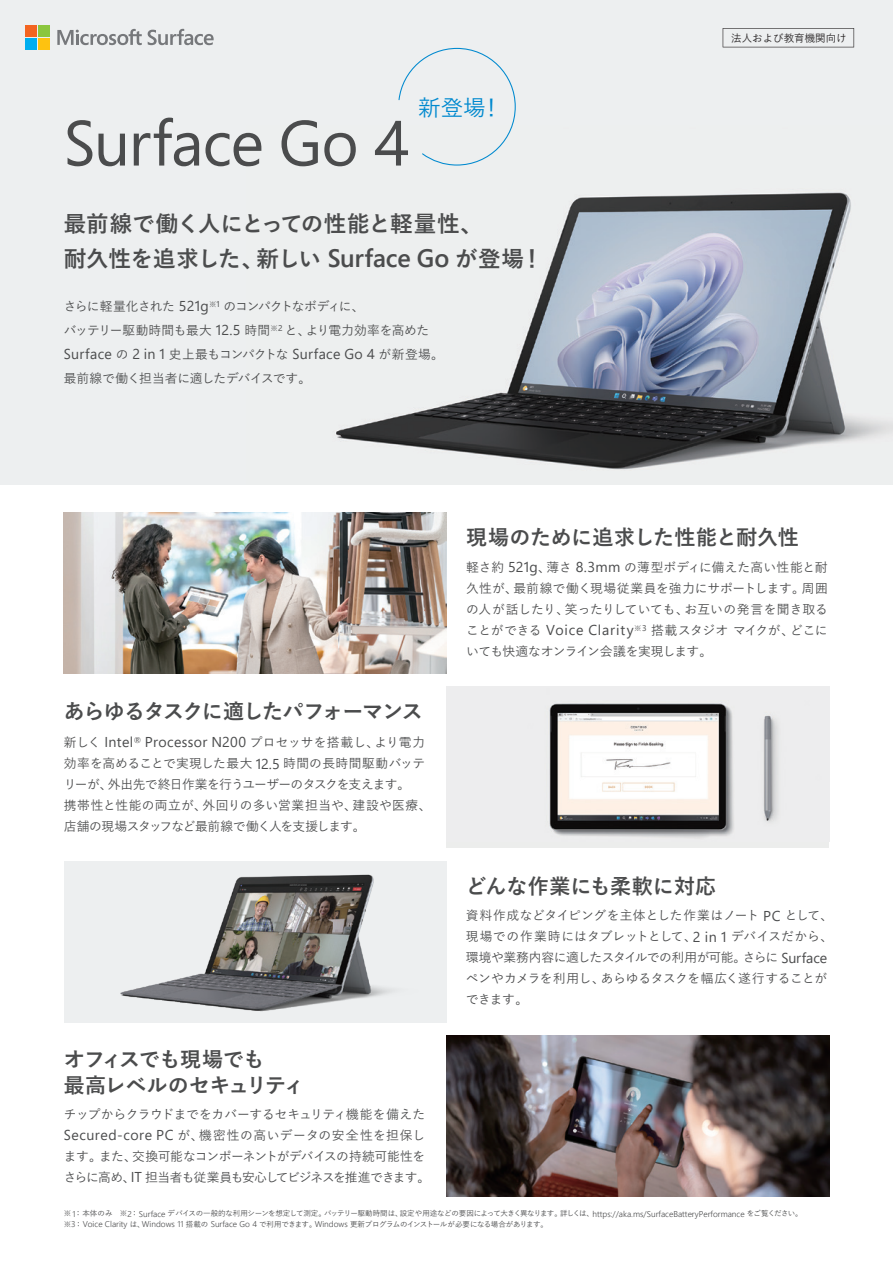
<style>
.page{position:relative;width:893px;height:1263px;background:#fff}
.page>*{position:absolute;margin:0;border:0;box-sizing:border-box;transform-origin:0 0}
.t1{font:63.9px "Segoe Pro";letter-spacing:-.015em;color:#4b4c4d}
.t2{font:700 22.5px/34.5px "Yu Go";letter-spacing:-.015em;color:#4b4c4d}
.t3{font:500 22.5px "Yu Go";color:#0089cf}
.t4{font:700 21px/25.5px "Yu Go";letter-spacing:-.025em;color:#4b4c4d}
.t5{font:700 21px "Yu Go";letter-spacing:-.06em;color:#4b4c4d}
.t6{font:700 21px "Yu Go";color:#4b4c4d}
.t7{font:14.25px "Segoe Pro";letter-spacing:.025em;color:#4b4c4d}
.t8{font:500 12.75px/21px "Yu Go";letter-spacing:-.025em;color:#4b4c4d}
.t9{font:500 12.75px/24px "Yu Go";letter-spacing:-.045em;color:#4b4c4d}
.t10{font:500 10.5px "Yu Go";color:#231f20}
.t11{font:500 7.5px/10.5px "Yu Go";letter-spacing:-.05em;color:#4b4c4d}
.s1{font-family:"Segoe Pro";font-weight:600;font-size:25.2px}
.s2{font-family:"Segoe Pro";font-weight:400;font-size:14.25px}
.s3{font-family:"Yu Go";font-weight:500;font-size:12.75px}
.s4{font-family:"Segoe UI";font-weight:300;font-size:8.4px}
</style>
<div class="page">
<div style="left:446px;top:686px;width:383px;height:162px;background:#ecedec"></div>
<div style="left:0;top:0;width:893px;height:485px;background:#edeff0"></div>
<img style="left:336px;top:192px;width:557px;height:277px">
<img style="left:64px;top:512px;width:382px;height:162px">
<div style="left:64px;top:861px;width:382px;height:161px;background:#edeff0"></div>
<svg style="left:57px;top:29px;width:85px;height:16px"></svg>
<div style="left:25px;top:25px;width:12px;height:12px;background:#f36421"></div>
<div style="left:38px;top:25px;width:12px;height:12px;background:#8bc63e"></div>
<div style="left:25px;top:38px;width:12px;height:12px;background:#00aeef"></div>
<div style="left:38px;top:38px;width:12px;height:12px;background:#fec210"></div>
<svg style="left:148px;top:29px;width:66px;height:16px"></svg>
<img style="left:446px;top:1035px;width:383px;height:162px">
<svg style="left:723px;top:28px;width:131px;height:19px"></svg>
<img style="left:120px;top:874px;width:272px;height:138px">
<svg style="left:398px;top:47px;width:118px;height:119px"></svg>
<img style="left:549px;top:703px;width:229px;height:135px">
<h1 class="t1" style="left:64px;top:99px;width:347px">Surface Go 4</h1>
<h2 class="t3" style="left:418px;top:87px;width:86px">新登場！</h2>
<h2 class="t2" style="left:64px;top:207px;width:481px">最前線で働く人にとっての性能と軽量性、<br>耐久性を追求した、新しい <span class="s1">Surface Go</span> が登場！</h2>
<p class="t9" style="left:64px;top:293px;width:367px">さらに軽量化された <span class="s2">521g</span><sup>※</sup><sup>1</sup> のコンパクトなボディに、<br>バッテリー駆動時間も最大 <span class="s2">12.5</span> 時間<sup>※</sup><sup>2</sup> と、より電力効率を高めた</p>
<p class="t7" style="left:64px;top:344px;width:381px">Surface <span class="s3">の</span> 2 in 1 <span class="s3">史上最もコンパクトな</span> Surface Go 4 <span class="s3">が新登場。</span></p>
<p class="t8" style="left:64px;top:366px;width:249px">最前線で働く担当者に適したデバイスです。</p>
<p class="t10" style="left:731px;top:28px;width:117px">法人および教育機関向け</p>
<h3 class="t4" style="left:466px;top:525px;width:334px">現場のために追求した性能と耐久性</h3>
<h3 class="t5" style="left:64px;top:700px;width:360px">あらゆるタスクに適したパフォーマンス</h3>
<p class="t7" style="left:64px;top:733px;width:363px"><span class="s3">新しく</span> Intel<sup>®</sup> Processor N200 <span class="s3">プロセッサを搭載し、より電力</span></p>
<p class="t8" style="left:64px;top:751px;width:369px">効率を高めることで実現した最大 <span class="s2">12.5</span> 時間の長時間駆動バッテリーが、外出先で終日作業を行うユーザーのタスクを支えます。<br>携帯性と性能の両立が、外回りの多い営業担当や、建設や医療、店舗の現場スタッフなど最前線で働く人を支援します。</p>
<h3 class="t4" style="left:64px;top:1047px;width:242px">オフィスでも現場でも<br>最高レベルのセキュリティ</h3>
<p class="t8" style="left:64px;top:1102px;width:368px">チップからクラウドまでをカバーするセキュリティ機能を備えた<span class="s2">Secured-core PC</span> が、機密性の高いデータの安全性を担保します。また、交換可能なコンポーネントがデバイスの持続可能性をさらに高め、<span class="s2">IT</span> 担当者も従業員も安心してビジネスを推進できます。</p>
<p class="t8" style="left:466px;top:555px;width:363px;text-align:justify">軽さ約 <span class="s2">521g</span>、薄さ <span class="s2">8.3mm</span> の薄型ボディに備えた高い性能と耐久性が、最前線で働く現場従業員を強力にサポートします。周囲の人が話したり、笑ったりしていても、お互いの発言を聞き取ることができる <span class="s2">Voice Clarity</span><sup>※</sup><sup>3</sup> 搭載スタジオマイクが、どこにいても快適なオンライン会議を実現します。</p>
<h3 class="t6" style="left:466px;top:874px;width:252px">どんな作業にも柔軟に対応</h3>
<p class="t8" style="left:466px;top:903px;width:369px">資料作成などタイピングを主体とした作業はノート <span class="s2">PC</span> として、現場での作業時にはタブレットとして、<span class="s2">2 in 1</span> デバイスだから、環境や業務内容に適したスタイルでの利用が可能。さらに <span class="s2">Surface</span>ペンやカメラを利用し、あらゆるタスクを幅広く遂行することができます。</p>
<p class="t11" style="left:64px;top:1207px;width:740px">※<span class="s4">1</span>：本体のみ　※<span class="s4">2</span>： <span class="s4">Surface</span> デバイスの一般的な利用シーンを想定して測定。バッテリー駆動時間は、設定や用途などの要因によって大きく異なります。詳しくは、<span class="s4">https://aka.ms/SurfaceBatteryPerformance</span> をご覧ください。※<span class="s4">3</span>： <span class="s4">Voice Clarity</span> は、<span class="s4">Windows 11</span> 搭載の <span class="s4">Surface Go 4</span> で利用できます。<span class="s4">Windows</span> 更新プログラムのインストールが必要になる場合があります。</p>
</div>
